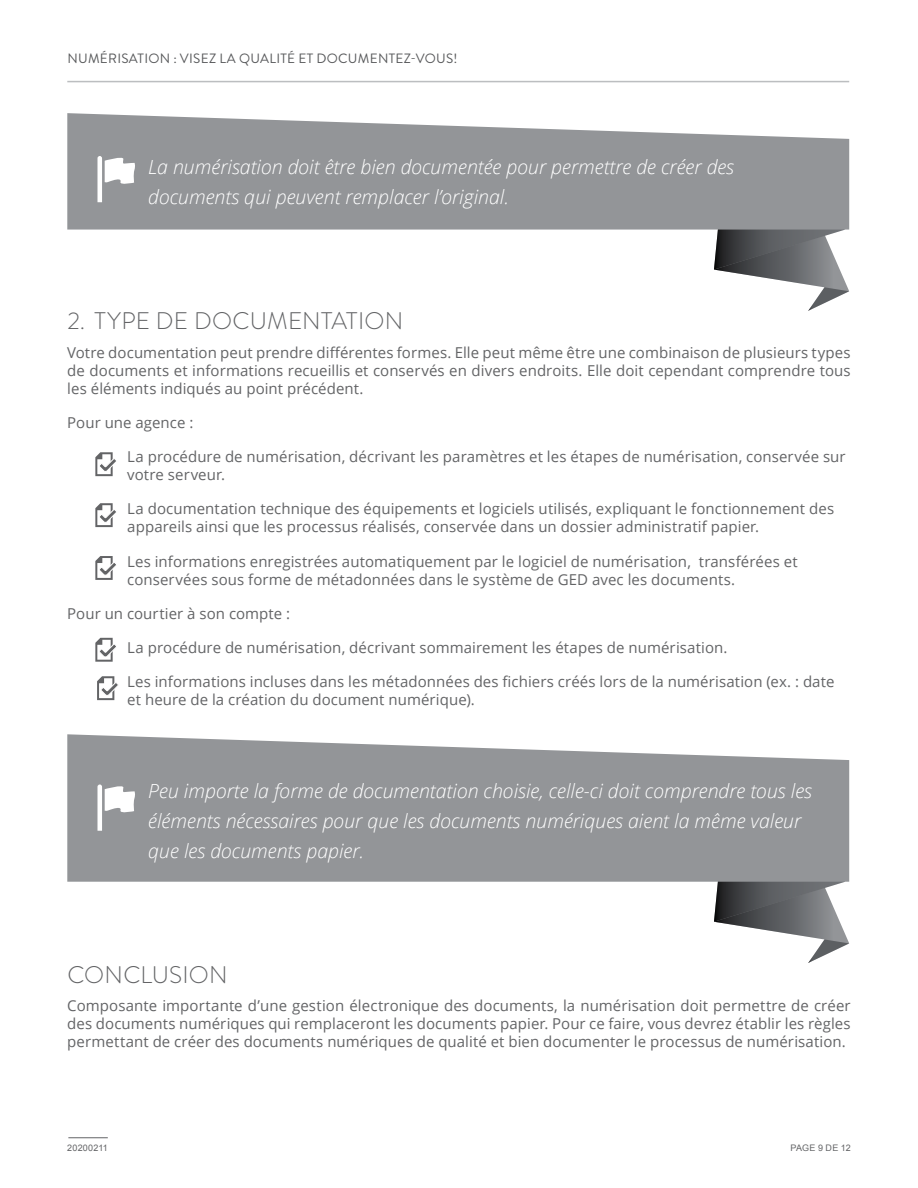
<style>
.page{position:relative;width:918px;height:1188px;background:#fff}
.page>*{position:absolute;margin:0;border:0;box-sizing:border-box;transform-origin:0 0}
.t1{font:300 24px "Brandon Grotesque";letter-spacing:.01em;color:#636466}
.t2{font:italic 300 19.5px/30px "Open Sans";color:#fff}
.t3{font:15px/18px "Open Sans";letter-spacing:.005em;color:#636466}
.t4{font:13.5px "Brandon Grotesque";letter-spacing:.02em;color:#58595b}
.t5{font:9px "Arial";letter-spacing:.025em;color:#636466}
</style>
<div class="page">
<hr style="left:67px;top:81px;width:782px;height:1px;background:#bcbec0">
<hr style="left:68px;top:1137px;width:40px;height:1px;background:#636466">
<svg style="left:67px;top:113px;width:782px;height:117px;background:#9fa1a4"></svg>
<svg style="left:717px;top:230px;width:127px;height:6px"></svg>
<svg style="left:714px;top:236px;width:134px;height:51px"></svg>
<svg style="left:808px;top:287px;width:41px;height:24px"></svg>
<svg style="left:67px;top:734px;width:782px;height:148px;background:#9c9ea1"></svg>
<svg style="left:717px;top:882px;width:127px;height:6px"></svg>
<svg style="left:714px;top:888px;width:134px;height:51px"></svg>
<svg style="left:808px;top:939px;width:41px;height:24px"></svg>
<svg style="left:95px;top:452px;width:21px;height:24px"></svg>
<svg style="left:95px;top:503px;width:21px;height:24px"></svg>
<svg style="left:95px;top:556px;width:21px;height:24px"></svg>
<svg style="left:95px;top:638px;width:21px;height:24px"></svg>
<svg style="left:97px;top:676px;width:21px;height:24px"></svg>
<svg style="left:97px;top:155px;width:39px;height:47px"></svg>
<svg style="left:97px;top:784px;width:39px;height:47px"></svg>
<p class="t4" style="left:67px;top:50px;width:392px">NUMÉRISATION : VISEZ LA QUALITÉ ET DOCUMENTEZ-VOUS!</p>
<h2 class="t2" style="left:148px;top:151px;width:587px">La numérisation doit être bien documentée pour permettre de créer des documents qui peuvent remplacer l’original.</h2>
<h1 class="t1" style="left:67px;top:305px;width:337px">2. TYPE DE DOCUMENTATION</h1>
<p class="t3" style="left:67px;top:343px;width:785px;text-align:justify">Votre documentation peut prendre différentes formes. Elle peut même être une combinaison de plusieurs types de documents et informations recueillis et conservés en divers endroits. Elle doit cependant comprendre tous les éléments indiqués au point précédent.</p>
<p class="t3" style="left:67px;top:413px;width:128px">Pour une agence :</p>
<p class="t3" style="left:127px;top:447px;width:720px">La procédure de numérisation, décrivant les paramètres et les étapes de numérisation, conservée sur votre serveur.</p>
<p class="t3" style="left:127px;top:500px;width:708px">La documentation technique des équipements et logiciels utilisés, expliquant le fonctionnement des appareils ainsi que les processus réalisés, conservée dans un dossier administratif papier.</p>
<p class="t3" style="left:127px;top:552px;width:672px">Les informations enregistrées automatiquement par le logiciel de numérisation, transférées et conservées sous forme de métadonnées dans le système de GED avec les documents.</p>
<p class="t3" style="left:67px;top:604px;width:224px">Pour un courtier à son compte :</p>
<p class="t3" style="left:127px;top:638px;width:602px">La procédure de numérisation, décrivant sommairement les étapes de numérisation.</p>
<p class="t3" style="left:127px;top:672px;width:709px">Les informations incluses dans les métadonnées des fichiers créés lors de la numérisation (ex. : date et heure de la création du document numérique).</p>
<h2 class="t2" style="left:148px;top:775px;width:665px">Peu importe la forme de documentation choisie, celle-ci doit comprendre tous les éléments nécessaires pour que les documents numériques aient la même valeur que les documents papier.</h2>
<h1 class="t1" style="left:67px;top:958px;width:162px">CONCLUSION</h1>
<p class="t3" style="left:67px;top:997px;width:785px;text-align:justify">Composante importante d’une gestion électronique des documents, la numérisation doit permettre de créer des documents numériques qui remplaceront les documents papier. Pour ce faire, vous devrez établir les règles permettant de créer des documents numériques de qualité et bien documenter le processus de numérisation.</p>
<p class="t5" style="left:67px;top:1142px;width:42px">20200211</p>
<p class="t5" style="left:791px;top:1142px;width:62px">PAGE 9 DE 12</p>
</div>
